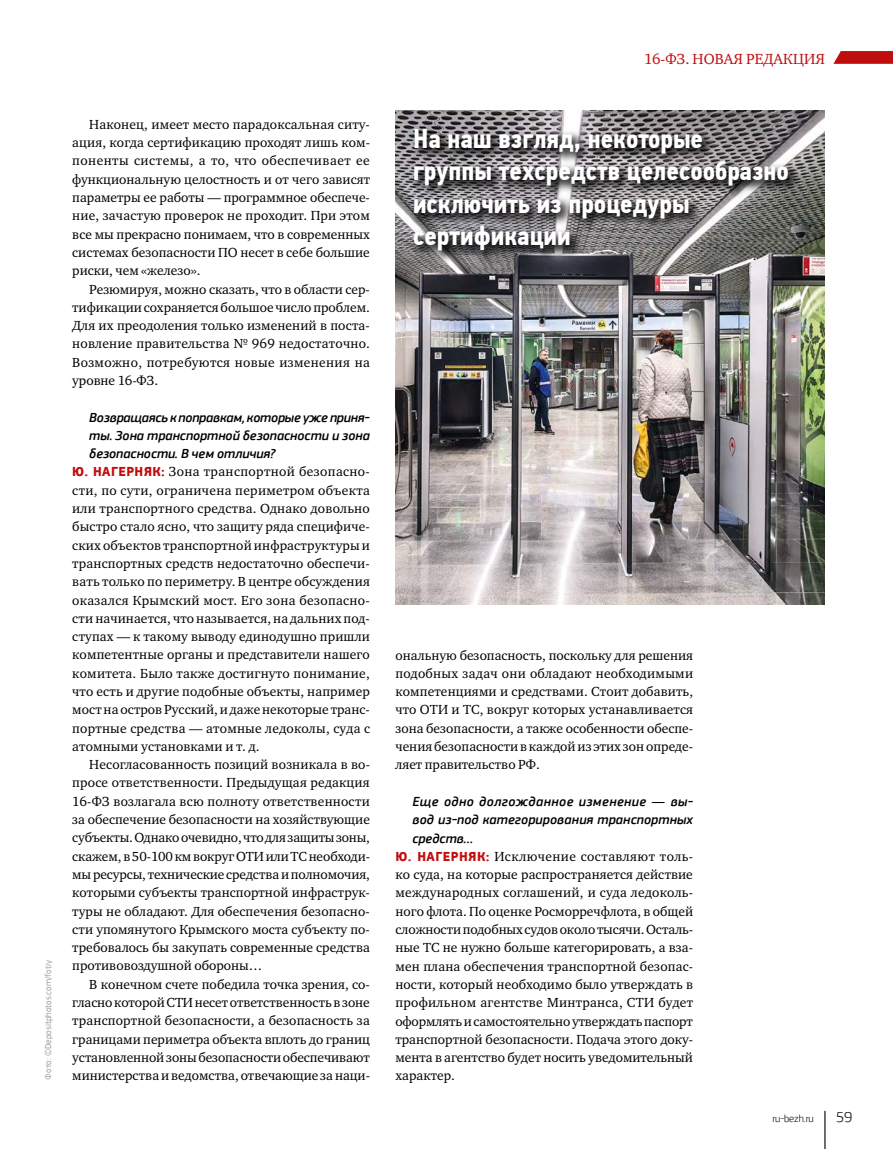
<style>
.page{position:relative;width:893px;height:1149px;background:#fff}
.page>*{position:absolute;margin:0;border:0;box-sizing:border-box;transform-origin:0 0}
.t1{font:700 27px/32.4px "PF Din Text Cond Pro";color:#fff}
.t2{font:15px "Charter ITC";letter-spacing:.01em;color:#c00d0e}
.t3{font:300 15px "PF Square Sans Pro";color:#000}
.t4{font:13.5px/18.3px "Charter ITC";color:#000;text-align:justify}
.t5{font:italic 500 13.5px/18.3px "PF Square Sans Pro";color:#000;text-align:justify}
.t6{font:300 10.5px "PF Square Sans Pro";color:#000}
.t7{font:9px "PF Square Sans Pro";color:#9d9d9c}
.s1{font-family:"PF Square Sans Pro";font-weight:700;color:#c00d0e}
</style>
<div class="page">
<img style="left:395px;top:111px;width:429px;height:493px">
<div style="left:409px;top:124px;width:392px;height:140px;background:#000;opacity:.75"></div>
<hr style="left:824px;top:1110px;width:1px;height:38px;background:#000">
<svg style="left:833px;top:51px;width:60px;height:13px"></svg>
<p class="t7" style="left:43px;top:1079px;width:121px;rotate:-90deg">Фото: ©Depositphotos.com/fotiy</p>
<p class="t4" style="left:72px;top:115px;width:299px;text-indent:17px">Наконец, имеет место парадоксальная ситу&shy;ация, когда сертификацию проходят лишь ком&shy;поненты системы, а то, что обеспечивает ее функциональную целостность и от чего зависят параметры ее работы — программное обеспече&shy;ние, зачастую проверок не проходит. При этом все мы прекрасно понимаем, что в современных системах безопасности ПО несет в себе большие риски, чем «железо».</p>
<p class="t4" style="left:72px;top:279px;width:299px;text-indent:17px">Резюмируя, можно сказать, что в области сер&shy;тификации сохраняется большое число проблем.<br>Для их преодоления только изменений в поста&shy;новление правительства № 969 недостаточно.<br>Возможно, потребуются новые изменения на уровне 16-ФЗ.</p>
<p class="t5" style="left:89px;top:408px;width:282px">Возвращаясь к поправкам, которые уже приня&shy;ты. Зона транспортной безопасности и зона безопасности. В чем отличия?</p>
<p class="t4" style="left:72px;top:462px;width:299px"><span class="s1">Ю. НАГЕРНЯК:</span> Зона транспортной безопасно&shy;сти, по сути, ограничена периметром объекта или транспортного средства. Однако довольно быстро стало ясно, что защиту ряда специфиче&shy;ских объектов транспортной инфраструктуры и транспортных средств недостаточно обеспечи&shy;вать только по периметру. В центре обсуждения оказался Крымский мост. Его зона безопасно&shy;сти начинается, что называется, на дальних под&shy;ступах — к такому выводу единодушно пришли компетентные органы и представители нашего комитета. Было также достигнуто понимание, что есть и другие подобные объекты, например мост на остров Русский, и даже некоторые транс&shy;портные средства — атомные ледоколы, суда с атомными установками и т. д.</p>
<p class="t4" style="left:72px;top:755px;width:299px;text-indent:17px">Несогласованность позиций возникала в во&shy;просе ответственности. Предыдущая редакция 16-ФЗ возлагала всю полноту ответственности за обеспечение безопасности на хозяйствующие субъекты. Однако очевидно, что для защиты зоны, скажем, в 50-100 км вокруг ОТИ или ТС необходи&shy;мы ресурсы, технические средства и полномочия, которыми субъекты транспортной инфраструк&shy;туры не обладают. Для обеспечения безопасно&shy;сти упомянутого Крымского моста субъекту по&shy;требовалось бы закупать современные средства противовоздушной обороны…</p>
<p class="t4" style="left:72px;top:974px;width:299px;text-indent:17px">В конечном счете победила точка зрения, со&shy;гласно которой СТИ несет ответственность в зоне транспортной безопасности, а безопасность за границами периметра объекта вплоть до границ установленной зоны безопасности обеспечивают министерства и ведомства, отвечающие за наци-</p>
<p class="t2" style="left:644px;top:49px;width:182px">16-ФЗ. НОВАЯ РЕДАКЦИЯ</p>
<h1 class="t1" style="left:413px;top:123px;width:377px">На наш взгляд, некоторые группы техсредств целесообразно исключить из процедуры сертификации</h1>
<p class="t4" style="left:395px;top:645px;width:299px">ональную безопасность, поскольку для решения подобных задач они обладают необходимыми компетенциями и средствами. Стоит добавить, что ОТИ и ТС, вокруг которых устанавливается зона безопасности, а также особенности обеспе&shy;чения безопасности в каждой из этих зон опреде&shy;ляет правительство РФ.</p>
<p class="t5" style="left:412px;top:792px;width:282px">Еще одно долгожданное изменение — вы&shy;вод из-под категорирования транспортных средств…</p>
<p class="t4" style="left:395px;top:846px;width:299px"><span class="s1">Ю. НАГЕРНЯК:</span> Исключение составляют толь&shy;ко суда, на которые распространяется действие международных соглашений, и суда ледоколь&shy;ного флота. По оценке Росморречфлота, в общей сложности подобных судов около тысячи. Осталь&shy;ные ТС не нужно больше категорировать, а вза&shy;мен плана обеспечения транспортной безопас&shy;ности, который необходимо было утверждать в профильном агентстве Минтранса, СТИ будет оформлять и самостоятельно утверждать паспорт транспортной безопасности. Подача этого доку&shy;мента в агентство будет носить уведомительный характер.</p>
<p class="t6" style="left:772px;top:1112px;width:43px">ru-bezh.ru</p>
<p class="t3" style="left:836px;top:1108px;width:18px">59</p>
</div>
